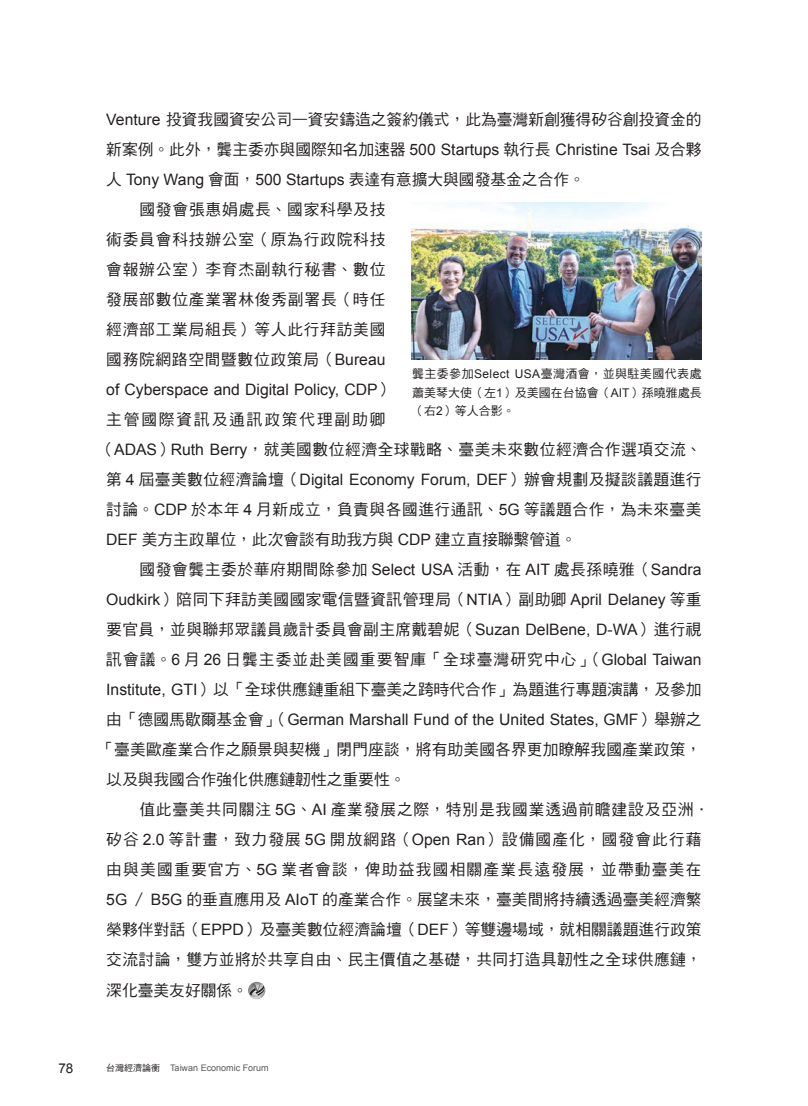
<style>
.page{position:relative;width:808px;height:1106px;background:#fff}
.page>*{position:absolute;margin:0;border:0;box-sizing:border-box;transform-origin:0 0}
.t1{font:15.75px/30px "DF Hei Std W5";letter-spacing:.025em;color:#231f20}
.t2{font:15.75px "Arial";color:#231f20}
.t3{font:15.75px "DF Hei Std W5";color:#231f20}
.t4{font:15.75px "DF Hei Std W5";letter-spacing:.05em;color:#231f20}
.t5{font:15.75px "DF Hei Std W5";letter-spacing:.045em;color:#231f20}
.t6{font:13.5px "Arial";color:#231f20}
.t7{font:12px/18px "DF Hei Std W5";color:#231f20;text-align:justify}
.t8{font:9px "Arial";color:#57585a}
.s1{font-family:"Arial"}
.s2{font-family:"DF Hei Std W5"}
.s3{font-family:"DF Hei Std W5";color:#231f20}
</style>
<div class="page">
<svg style="left:248px;top:981px;width:17px;height:18px"></svg>
<svg style="left:249px;top:983px;width:15px;height:16px"></svg>
<img style="left:411px;top:202px;width:291px;height:157px">
<p class="t3" style="left:106px;top:111px;width:597px"><span class="s1">Venture</span> 投資我國資安公司—資安鑄造之簽約儀式，此為臺灣新創獲得矽谷創投資金的</p>
<p class="t3" style="left:106px;top:141px;width:597px">新案例。此外，龔主委亦與國際知名加速器 <span class="s1">500 Startups</span> 執行長 <span class="s1">Christine Tsai</span> 及合夥</p>
<p class="t3" style="left:106px;top:171px;width:480px">人 <span class="s1">Tony Wang</span> 會面，<span class="s1">500 Startups</span> 表達有意擴大與國發基金之合作。</p>
<p class="t4" style="left:139px;top:201px;width:248px">國發會張惠娟處長、國家科學及技</p>
<p class="t4" style="left:106px;top:231px;width:281px">術委員會科技辦公室（原為行政院科技</p>
<p class="t4" style="left:106px;top:261px;width:281px">會報辦公室）李育杰副執行秘書、數位</p>
<p class="t4" style="left:106px;top:291px;width:281px">發展部數位產業署林俊秀副署長（時任</p>
<p class="t5" style="left:106px;top:321px;width:281px">經濟部工業局組長）等人此行拜訪美國</p>
<p class="t1" style="left:106px;top:344px;width:281px">國務院網路空間暨數位政策局（<span class="s1">Bureau</span></p>
<p class="t2" style="left:106px;top:379px;width:289px">of Cyberspace and Digital Policy, CDP<span class="s2">）</span></p>
<p class="t1" style="left:98px;top:404px;width:605px;text-indent:8px">主管國際資訊及通訊政策代理副助卿<br>（<span class="s1">ADAS</span>）<span class="s1">Ruth Berry</span>，就美國數位經濟全球戰略、臺美未來數位經濟合作選項交流、</p>
<p class="t2" style="left:106px;top:469px;width:597px"><span class="s2">第</span> 4 <span class="s2">屆臺美數位經濟論壇（</span>Digital Economy Forum, DEF<span class="s2">）辦會規劃及擬談議題進行</span></p>
<p class="t1" style="left:106px;top:494px;width:597px">討論。<span class="s1">CDP</span> 於本年 <span class="s1">4</span> 月新成立，負責與各國進行通訊、<span class="s1">5G</span> 等議題合作，為未來臺美<br><span class="s1">DEF</span> 美方主政單位，此次會談有助我方與 <span class="s1">CDP</span> 建立直接聯繫管道。</p>
<p class="t1" style="left:106px;top:554px;width:597px;text-align:justify;text-indent:33px">國發會龔主委於華府期間除參加 <span class="s1">Select USA</span> 活動，在 <span class="s1">AIT</span> 處長孫曉雅（<span class="s1">Sandra Oudkirk</span>）陪同下拜訪美國國家電信暨資訊管理局（<span class="s1">NTIA</span>）副助卿 <span class="s1">April Delaney</span> 等重要官員，並與聯邦眾議員歲計委員會副主席戴碧妮（<span class="s1">Suzan DelBene, D-WA</span>）進行視訊會議。<span class="s1">6</span> 月 <span class="s1">26</span> 日龔主委並赴美國重要智庫「全球臺灣研究中心」（<span class="s1">Global Taiwan Institute, GTI</span>）以「全球供應鏈重組下臺美之跨時代合作」為題進行專題演講，及參加</p>
<p class="t2" style="left:106px;top:709px;width:597px"><span class="s2">由「德國馬歇爾基金會」（</span>German Marshall Fund of the United States, GMF<span class="s2">）舉辦之</span></p>
<p class="t1" style="left:106px;top:734px;width:597px;text-indent:-8px">「臺美歐產業合作之願景與契機」閉門座談，將有助美國各界更加瞭解我國產業政策，以及與我國合作強化供應鏈韌性之重要性。</p>
<p class="t1" style="left:106px;top:794px;width:605px;text-indent:33px">值此臺美共同關注 <span class="s1">5G</span>、<span class="s1">AI</span> 產業發展之際，特別是我國業透過前瞻建設及亞洲．矽谷 <span class="s1">2.0</span> 等計畫，致力發展 <span class="s1">5G</span> 開放網路（<span class="s1">Open Ran</span>）設備國產化，國發會此行藉由與美國重要官方、<span class="s1">5G</span> 業者會談，俾助益我國相關產業長遠發展，並帶動臺美在<span class="s1">5G</span> ／ <span class="s1">B5G</span> 的垂直應用及 <span class="s1">AIoT</span> 的產業合作。展望未來，臺美間將持續透過臺美經濟繁榮夥伴對話（<span class="s1">EPPD</span>）及臺美數位經濟論壇（<span class="s1">DEF</span>）等雙邊場域，就相關議題進行政策交流討論，雙方並將於共享自由、民主價值之基礎，共同打造具韌性之全球供應鏈，深化臺美友好關係。</p>
<p class="t7" style="left:412px;top:365px;width:291px">龔主委參加<span class="s1">Select USA</span>臺灣酒會，並與駐美國代表處蕭美琴大使（左<span class="s1">1</span>）及美國在台協會（<span class="s1">AIT</span>）孫曉雅處長（右<span class="s1">2</span>）等人合影。</p>
<p class="t6" style="left:58px;top:1059px;width:17px">78</p>
<p class="t8" style="left:106px;top:1062px;width:164px"><span class="s3">台灣經濟論衡</span> Taiwan Economic Forum</p>
</div>
